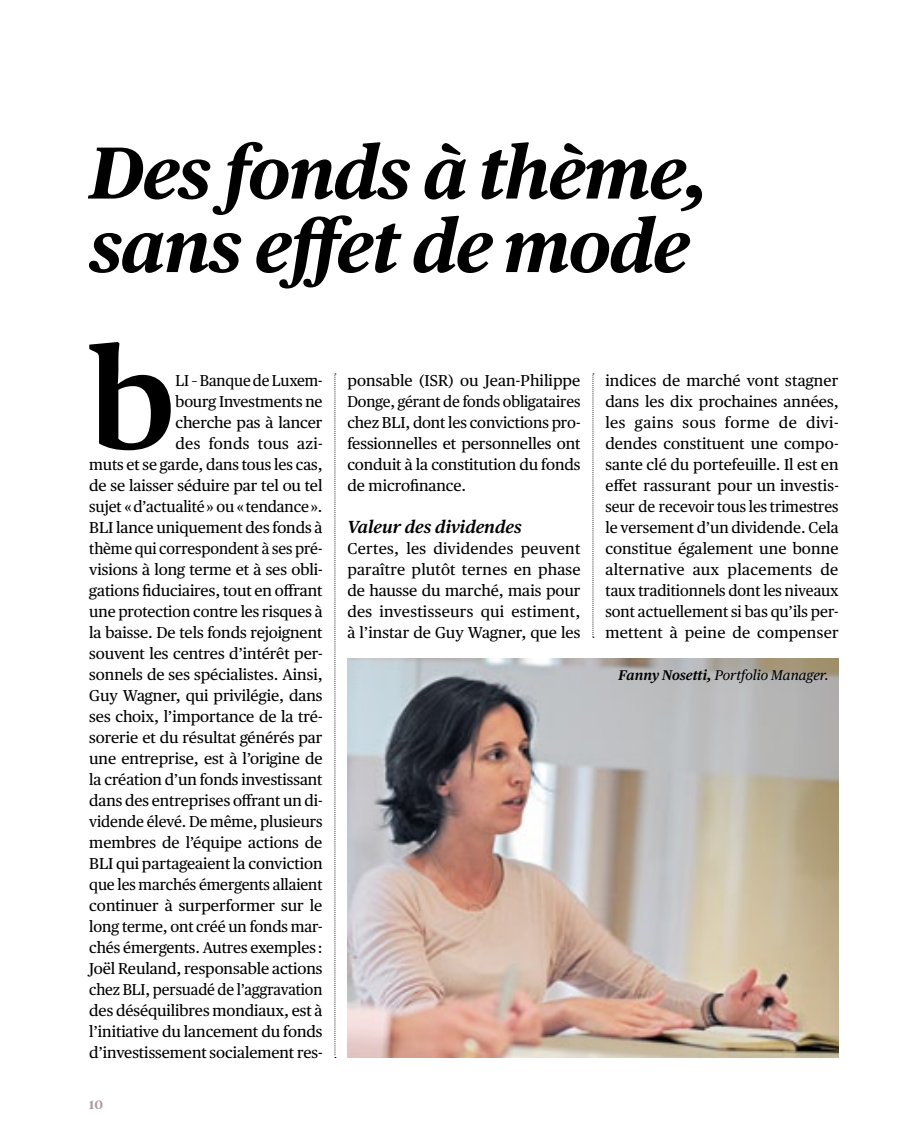
<style>
.page{position:relative;width:918px;height:1141px;background:#fff}
.page>*{position:absolute;margin:0;border:0;box-sizing:border-box;transform-origin:0 0}
.t1{font:600 139.12px "Publico Text";color:#000}
.t2{font:italic 700 73.5px/73.5px "Publico Text";letter-spacing:-.02em;color:#000}
.t3{font:italic 600 17.5px "Publico Text";color:#000}
.t4{font:15.75px/21px "Publico Text";letter-spacing:-.005em;color:#000;text-align:right;scale:.95 1}
.t5{font:15.75px/21px "Publico Text";letter-spacing:-.005em;color:#000;text-align:justify}
.t6{font:italic 14px "Publico Text";color:#000}
.t7{font:700 12.25px "Publico Text";color:#ab9ca0}
.s1{font-weight:600}
</style>
<div class="page">
<img style="left:347px;top:659px;width:491px;height:399px">
<svg style="left:592px;top:374px;width:2px;height:264px"></svg>
<svg style="left:334px;top:374px;width:2px;height:684px"></svg>
<h2 class="t2" style="left:89px;top:136px;width:620px">Des fonds à thème, sans effet de mode</h2>
<h1 class="t1" style="left:89px;top:317px;width:88px">b</h1>
<p class="t4" style="left:89px;top:370px;width:247px">LI – Banque de Luxem-<br>bourg Investments ne<br>cherche pas à lancer<br>des fonds tous azi-<br>muts et se garde, dans tous les cas, de se laisser séduire par tel ou tel sujet «d’actualité» ou «tendance».<br>BLI lance uniquement des fonds à thème qui correspondent à ses pré&shy;visions à long terme et à ses obli&shy;gations fiduciaires, tout en offrant une protection contre les risques à la baisse. De tels fonds rejoignent souvent les centres d’intérêt per&shy;sonnels de ses spécialistes. Ainsi,<br>Guy Wagner, qui privilégie, dans ses choix, l’importance de la tré&shy;sorerie et du résultat générés par une entreprise, est à l’origine de la création d’un fonds investissant dans des entreprises offrant un di&shy;vidende élevé. De même, plusieurs membres de l’équipe actions de<br>BLI qui partageaient la conviction que les marchés émergents allaient continuer à surperformer sur le long terme, ont créé un fonds mar&shy;chés émergents. Autres exemples :<br>Joël Reuland, responsable actions chez BLI, persuadé de l’aggravation des déséquilibres mondiaux, est à l’initiative du lancement du fonds d’investissement socialement res-</p>
<p class="t7" style="left:89px;top:1098px;width:15px">10</p>
<p class="t5" style="left:347px;top:370px;width:235px">ponsable (ISR) ou Jean-Philippe Donge, gérant de fonds obligataires chez BLI, dont les convictions pro&shy;fessionnelles et personnelles ont conduit à la constitution du fonds de microfinance.</p>
<p class="t3" style="left:347px;top:516px;width:176px">Valeur des dividendes</p>
<p class="t5" style="left:347px;top:538px;width:235px">Certes, les dividendes peuvent paraître plutôt ternes en phase de hausse du marché, mais pour des investisseurs qui estiment, à l’instar de Guy Wagner, que les</p>
<p class="t5" style="left:605px;top:370px;width:235px">indices de marché vont stagner dans les dix prochaines années, les gains sous forme de divi&shy;dendes constituent une compo&shy;sante clé du portefeuille. Il est en effet rassurant pour un investis&shy;seur de recevoir tous les trimestres le versement d’un dividende. Cela constitue également une bonne alternative aux placements de taux traditionnels dont les niveaux sont actuellement si bas qu’ils per&shy;mettent à peine de compenser</p>
<p class="t6" style="left:618px;top:667px;width:212px"><span class="s1">Fanny Nosetti,</span> Portfolio Manager.</p>
</div>
